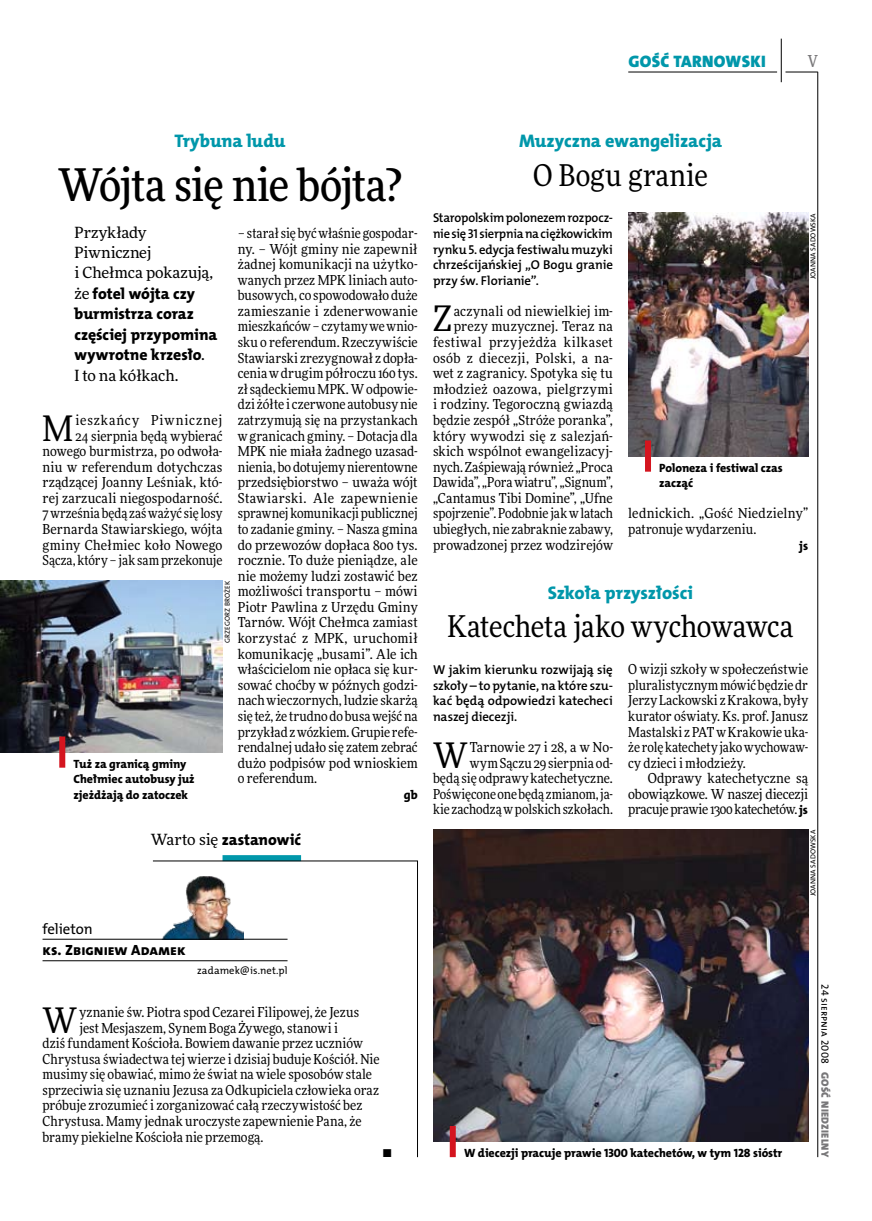
<style>
.page{position:relative;width:872px;height:1221px;background:#fff}
.page>*{position:absolute;margin:0;border:0;box-sizing:border-box;transform-origin:0 0}
.t1{font:500 45px "Freeday Narrow";letter-spacing:-.02em;color:#000}
.t2{font:35.25px "Freeday Narrow News";color:#000}
.t3{font:30px "Freeday Narrow News";color:#000}
.t4{font:18.3px "The Mix HP8 Ex Bld";letter-spacing:-.005em;color:#0097aa}
.t5{font:16.65px "The Mix HP9 Blk";letter-spacing:.02em;color:#0097aa}
.t6{font:500 16.5px "Freeday Narrow";color:#787779;scale:.9 1}
.t7{font:15.75px/20.4px "The Mix HP8 Ex Bld";color:#000}
.t8{font:15.45px/20.4px "Freeday News";color:#000}
.t9{font:14.85px "The Mix HP8 Ex Bld";color:#000}
.t10{font:14.85px "The Mix HP5 Plain";letter-spacing:-.01em;color:#000}
.t11{font:13.8px/15.6px "Freeday Narrow News";letter-spacing:.005em;color:#000;text-align:right}
.t12{font:12.9px/15.6px "The Mix HP6 Se Bld";letter-spacing:-.005em;color:#000;text-align:justify}
.t13{font:12.45px "The Mix HP8 Ex Bld";color:#000}
.t14{font:12px/15.6px "The Mix HP8 Ex Bld";letter-spacing:-.005em;color:#000}
.t15{font:10.5px "The Mix HP5 Plain";letter-spacing:.01em;color:#000}
.t16{font:10.5px "The Mix HP9 Blk";letter-spacing:.025em;color:#787779}
.t17{font:7.2px "The Mix HP5 Plain";letter-spacing:.025em;color:#000}
.s1{font-family:"Freeday News";font-size:15.45px}
.s2{font-family:"The Mix HP8 Ex Bld";font-size:12.45px}
</style>
<div class="page">
<hr style="left:817px;top:72px;width:1px;height:1084px;background:#000">
<hr style="left:781px;top:39px;width:1px;height:43px;background:#000">
<hr style="left:785px;top:72px;width:32px;height:1px;background:#000">
<hr style="left:628px;top:72px;width:149px;height:1px;background:#000">
<div style="left:222px;top:855px;width:79px;height:6px;background:#0097aa"></div>
<svg style="left:152px;top:860px;width:266px;height:297px"></svg>
<img style="left:161px;top:876px;width:82px;height:62px">
<hr style="left:43px;top:938px;width:244px;height:1px;background:#000">
<hr style="left:43px;top:960px;width:244px;height:1px;background:#000">
<img style="left:628px;top:213px;width:180px;height:243px">
<img style="left:433px;top:830px;width:375px;height:311px">
<img style="left:0;top:580px;width:222px;height:172px">
<div style="left:59px;top:736px;width:6px;height:31px;background:#d4151f"></div>
<div style="left:450px;top:1125px;width:6px;height:31px;background:#d4151f"></div>
<div style="left:645px;top:440px;width:6px;height:31px;background:#d4151f"></div>
<p class="t5" style="left:628px;top:50px;width:139px">GOŚĆ TARNOWSKI</p>
<p class="t6" style="left:807px;top:50px;width:13px">V</p>
<h3 class="t4" style="left:175px;top:129px;width:112px">Trybuna ludu</h3>
<h1 class="t1" style="left:58px;top:157px;width:345px">Wójta się nie bójta?</h1>
<p class="t8" style="left:74px;top:222px;width:140px">Przykłady<br>Piwnicznej<br>i Chełmca pokazują,</p>
<p class="t7" style="left:74px;top:283px;width:144px"><span class="s1">że</span> fotel wójta czy burmistrza coraz częściej przypomina wywrotne krzesło<span class="s1">.</span></p>
<p class="t8" style="left:74px;top:364px;width:105px">I to na kółkach.</p>
<h2 class="t2" style="left:43px;top:406px;width:32px">M</h2>
<p class="t11" style="left:238px;top:225px;width:181px;text-align:justify">– starał się być właśnie gospodar&shy;ny. – Wójt gminy nie zapewnił żadnej komunikacji na użytko&shy;wanych przez MPK liniach auto&shy;busowych, co spowodowało duże zamieszanie i zdenerwowanie mieszkańców – czytamy we wnio&shy;sku o referendum. Rzeczywiście Stawiarski zrezygnował z dopła&shy;cenia w drugim półroczu 160 tys. zł sądeckiemu MPK. Wodpowie&shy;dzi żółte i czerwone autobusy nie zatrzymują się na przystankach w granicach gminy. – Dotacja dla MPK nie miała żadnego uzasad&shy;nienia, bo dotujemy nierentowne przedsiębiorstwo – uważa wójt Stawiarski. Ale zapewnienie sprawnej komunikacji publicznej to zadanie gminy. – Nasza gmina do przewozów dopłaca 800 tys. rocznie. To duże pieniądze, ale nie możemy ludzi zostawić bez możliwości transportu – mówi Piotr Pawlina z Urzędu Gminy Tarnów. Wójt Chełmca zamiast korzystać z MPK, uruchomił komunikację „busami”. Ale ich właścicielom nie opłaca się kur&shy;sować choćby w późnych godzi&shy;nach wieczornych, ludzie skarżą się też, że trudno do busa wejść na przykład zwózkiem. Grupie refe&shy;rendalnej udało się zatem zebrać dużo podpisów pod wnioskiem o referendum.</p>
<p class="t13" style="left:404px;top:786px;width:15px">gb</p>
<p class="t11" style="left:43px;top:412px;width:181px">ieszkańcy Piwnicznej<br>24 sierpnia będą wybierać nowego burmistrza, po odwoła&shy;niu w referendum dotychczas rządzącej Joanny Leśniak, któ&shy;rej zarzucali niegospodarność.<br>7 września będą zaś ważyć się losy<br>Bernarda Stawiarskiego, wójta gminy Chełmiec koło Nowego<br>Sącza, który – jak sam przekonuje</p>
<p class="t17" style="left:223px;top:642px;width:62px;rotate:-90deg">Grzegorz brożek</p>
<p class="t14" style="left:74px;top:755px;width:123px">Tuż za granicą gminy<br>Chełmiec autobusy już zjeżdżają do zatoczek</p>
<p class="t7" style="left:151px;top:829px;width:152px"><span class="s1">Warto się</span> zastanowić</p>
<p class="t10" style="left:43px;top:919px;width:52px">felieton</p>
<p class="t9" style="left:43px;top:940px;width:145px">ks. Zbigniew Adamek</p>
<p class="t15" style="left:197px;top:963px;width:92px">zadamek@is.net.pl</p>
<h2 class="t2" style="left:43px;top:998px;width:36px">W</h2>
<p class="t11" style="left:79px;top:1004px;width:281px">yznanie św. Piotra spod Cezarei Filipowej, że Jezus</p>
<p class="t11" style="left:79px;top:1019px;width:260px">jest Mesjaszem, Synem Boga Żywego, stanowi i</p>
<p class="t11" style="left:43px;top:1035px;width:322px">dziś fundament Kościoła. Bowiem dawanie przez uczniów</p>
<p class="t11" style="left:43px;top:1050px;width:338px">Chrystusa świadectwa tej wierze i dzisiaj buduje Kościół. Nie</p>
<p class="t11" style="left:43px;top:1066px;width:331px">musimy się obawiać, mimo że świat na wiele sposobów stale</p>
<p class="t11" style="left:43px;top:1081px;width:338px">sprzeciwia się uznaniu Jezusa za Odkupiciela człowieka oraz</p>
<p class="t11" style="left:43px;top:1097px;width:321px">próbuje zrozumieć i zorganizować całą rzeczywistość bez</p>
<p class="t11" style="left:43px;top:1112px;width:320px">Chrystusa. Mamy jednak uroczyste zapewnienie Pana, że</p>
<p class="t11" style="left:43px;top:1128px;width:222px">bramy piekielne Kościoła nie przemogą.</p>
<p class="t11" style="left:382px;top:1144px;width:11px">•</p>
<h3 class="t4" style="left:519px;top:129px;width:205px">Muzyczna ewangelizacja</h3>
<h3 class="t3" style="left:533px;top:156px;width:176px">O Bogu granie</h3>
<p class="t12" style="left:433px;top:210px;width:181px">Staropolskim polonezem rozpocz&shy;nie się 31 sierpnia na ciężkowickim rynku 5. edycja festiwalu muzyki chrześcijańskiej „O Bogu granie przy św. Florianie”.</p>
<h2 class="t2" style="left:433px;top:297px;width:20px">Z</h2>
<p class="t17" style="left:808px;top:279px;width:68px;rotate:-90deg">joanna sadowska</p>
<p class="t11" style="left:433px;top:303px;width:181px">aczynali od niewielkiej im&shy;prezy muzycznej. Teraz na festiwal przyjeżdża kilkaset osób z diecezji, Polski, a na&shy;wet z zagranicy. Spotyka się tu młodzież oazowa, pielgrzymi i rodziny. Tegoroczną gwiazdą będzie zespół „Stróże poranka”, który wywodzi się z salezjań&shy;skich wspólnot ewangelizacyj&shy;nych. Zaśpiewają również „Proca<br>Dawida”, „Pora wiatru”, „Signum”, „Cantamus Tibi Domine”, „Ufne spojrzenie”. Podobnie jak wlatach ubiegłych, nie zabraknie zabawy, prowadzonej przez wodzirejów</p>
<p class="t14" style="left:659px;top:460px;width:125px">Poloneza i festiwal czas zacząć</p>
<p class="t11" style="left:628px;top:505px;width:181px;text-align:left">lednickich. „Gość Niedzielny” patronuje wydarzeniu.</p>
<p class="t13" style="left:799px;top:537px;width:11px">js</p>
<h3 class="t4" style="left:548px;top:580px;width:146px">Szkoła przyszłości</h3>
<h3 class="t3" style="left:447px;top:608px;width:347px">Katecheta jako wychowawca</h3>
<p class="t12" style="left:433px;top:662px;width:181px">W jakim kierunku rozwijają się szkoły – to pytanie, na które szu&shy;kać będą odpowiedzi katecheci naszej diecezji.</p>
<h2 class="t2" style="left:433px;top:733px;width:36px">W</h2>
<p class="t11" style="left:628px;top:661px;width:181px;text-align:justify">O wizji szkoły w społeczeństwie pluralistycznym mówić będzie dr Jerzy Lackowski zKrakowa, były kurator oświaty. Ks. prof. Janusz Mastalski z PAT wKrakowie uka&shy;że rolę katechety jako wychowaw&shy;cy dzieci i młodzieży.</p>
<p class="t11" style="left:628px;top:770px;width:181px;text-align:justify;text-indent:20px">Odprawy katechetyczne są obowiązkowe. W naszej diecezji pracuje prawie 1300 katechetów. <span class="s2">js</span></p>
<p class="t11" style="left:433px;top:739px;width:181px">Tarnowie 27 i 28, a w No-<br>wym Sączu 29 sierpnia od-<br>będą się odprawy katechetyczne.<br>Poświęcone one będą zmianom, ja&shy;kie zachodzą wpolskich szkołach.</p>
<p class="t17" style="left:808px;top:896px;width:68px;rotate:-90deg">joanna sadowska</p>
<p class="t14" style="left:464px;top:1145px;width:320px">W diecezji pracuje prawie 1300 katechetów, w tym 128 sióstr</p>
<p class="t15" style="left:832px;top:984px;width:81px;rotate:90deg">24 sierpnia 2008</p>
<p class="t16" style="left:832px;top:1071px;width:87px;rotate:90deg">GOŚĆ NIEDZIELNY</p>
</div>
